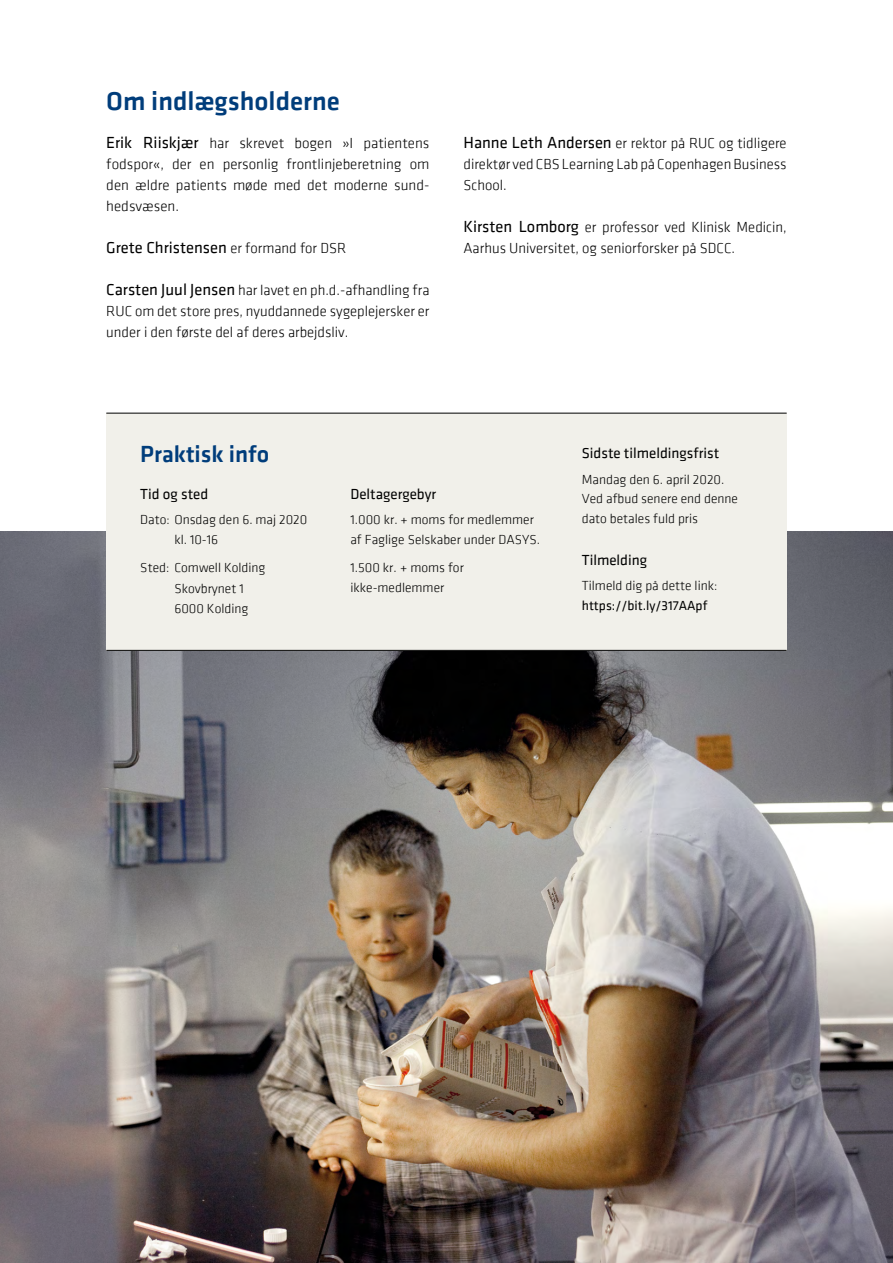
<style>
.page{position:relative;width:893px;height:1263px;background:#fff}
.page>*{position:absolute;margin:0;border:0;box-sizing:border-box;transform-origin:0 0}
.t1{font:500 27px "Klavika";color:#003d7b}
.t2{font:500 24px "Klavika";color:#003d7b}
.t3{font:16.5px "Klavika";color:#000}
.t4{font:300 15px/21px "Klavika";color:#000;text-align:justify}
.t5{font:15px "Klavika";color:#000}
.t6{font:300 13.5px/19.5px "Klavika";color:#000}
.t7{font:13.5px "Klavika";color:#000}
.s1{font-weight:400;font-size:16.5px}
.s2{font-weight:300;font-size:15px}
</style>
<div class="page">
<img style="left:0;top:532px;width:893px;height:731px">
<div style="left:106px;top:413px;width:681px;height:237px;background:#f1f0ea"></div>
<hr style="left:106px;top:413px;width:681px;height:1px;background:#000">
<hr style="left:106px;top:650px;width:681px;height:1px;background:#000">
<h1 class="t1" style="left:106px;top:82px;width:235px">Om indlægsholderne</h1>
<p class="t4" style="left:106px;top:132px;width:325px"><span class="s1">Erik Riiskjær</span> har skrevet bogen »I patientens fodspor«, der en personlig frontlinjeberetning om den ældre patients møde med det moderne sund&shy;hedsvæsen.</p>
<p class="t3" style="left:106px;top:236px;width:241px">Grete Christensen <span class="s2">er formand for DSR</span></p>
<p class="t4" style="left:106px;top:279px;width:325px"><span class="s1">Carsten Juul Jensen</span> har lavet en ph.d.-afhandling fra RUC om det store pres, nyuddannede sygeplejersker er under i den første del af deres arbejdsliv.</p>
<p class="t4" style="left:463px;top:132px;width:325px"><span class="s1">Hanne Leth Andersen</span> er rektor på RUC og tidligere direktør ved CBS Learning Lab på Copenhagen Business School.</p>
<p class="t4" style="left:463px;top:216px;width:325px"><span class="s1">Kirsten Lomborg</span> er professor ved Klinisk Medicin,<br>Aarhus Universitet, og seniorforsker på SDCC.</p>
<h2 class="t2" style="left:140px;top:438px;width:131px">Praktisk info</h2>
<p class="t5" style="left:140px;top:484px;width:69px">Tid og sted</p>
<p class="t6" style="left:174px;top:510px;width:134px;text-indent:-34px">Dato: Onsdag den 6. maj 2020 kl. 10-16</p>
<p class="t6" style="left:174px;top:557px;width:93px;line-height:21px;text-indent:-34px">Sted: Comwell Kolding<br>Skovbrynet 1</p>
<p class="t6" style="left:174px;top:598px;width:76px">6000 Kolding</p>
<p class="t5" style="left:350px;top:484px;width:87px">Deltagergebyr</p>
<p class="t6" style="left:350px;top:510px;width:191px">1.000 kr. + moms for medlemmer af Faglige Selskaber under DASYS.</p>
<p class="t6" style="left:350px;top:558px;width:115px">1.500 kr. + moms for ikke-medlemmer</p>
<p class="t5" style="left:582px;top:443px;width:139px">Sidste tilmeldingsfrist</p>
<p class="t6" style="left:582px;top:469px;width:158px">Mandag den 6. april 2020.<br>Ved afbud senere end denne dato betales fuld pris</p>
<p class="t5" style="left:582px;top:550px;width:67px">Tilmelding</p>
<p class="t6" style="left:582px;top:576px;width:137px">Tilmeld dig på dette link:</p>
<p class="t7" style="left:582px;top:596px;width:127px">https://bit.ly/317AApf</p>
</div>
